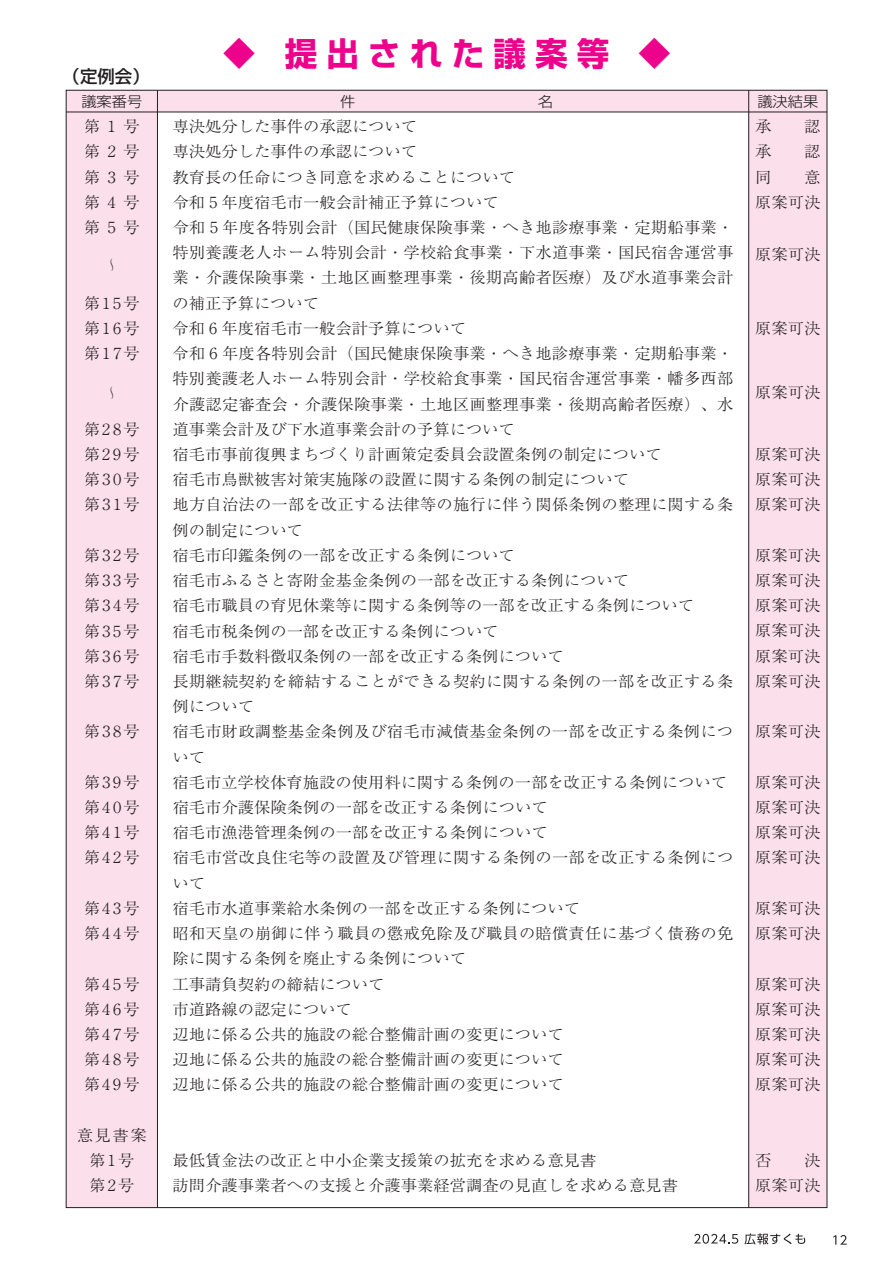
<style>
.page{position:relative;width:893px;height:1263px;background:#fff}
.page>*{position:absolute;margin:0;border:0;box-sizing:border-box;transform-origin:0 0}
.t1{font:32.55px "Shin Go Bold 83 pv RKSJ H";letter-spacing:.28em;color:#ed028c}
.t2{font:17.4px "Shin Go Medium 83 pv RKSJ H";color:#231f20}
.t3{font:16.35px "Ryumin Light 83 pv RKSJ H";color:#231f20;scale:.95 1}
.t4{font:15.45px/25.2px "Ryumin Light 83 pv RKSJ H";color:#231f20;text-align:justify;scale:1.05 1}
.t5{font:15.45px/25.2px "Ryumin Light 83 pv RKSJ H";letter-spacing:-.11em;color:#231f20;text-align:center;scale:1.05 1}
.t6{font:15.45px/25.2px "Ryumin Light 83 pv RKSJ H";letter-spacing:-.125em;color:#231f20;scale:1.05 1}
.t7{font:14.4px "Shin Go Light 83 pv RKSJ H";color:#231f20;scale:1.05 1}
</style>
<div class="page">
<div style="left:749px;top:90px;width:78px;height:1117px;background:#fbdfeb"></div>
<div style="left:66px;top:90px;width:761px;height:22px;background:#fbdfeb"></div>
<div style="left:66px;top:90px;width:91px;height:1117px;background:#fbdfeb"></div>
<hr style="left:66px;top:112px;width:761px;height:1px;background:#231f20">
<hr style="left:748px;top:90px;width:1px;height:1117px;background:#231f20">
<hr style="left:157px;top:90px;width:1px;height:1117px;background:#231f20">
<svg style="left:694px;top:1234px;width:44px;height:10px"></svg>
<svg style="left:744px;top:1233px;width:61px;height:11px"></svg>
<svg style="left:833px;top:1235px;width:14px;height:9px"></svg>
<p class="t2" style="left:62px;top:65px;width:89px">（定例会(</p>
<p class="t7" style="left:81px;top:92px;width:59px">議案番号</p>
<p class="t4" style="left:84px;top:115px;width:55px">第１号第２号第３号第４号第５号</p>
<p class="t3" style="left:104px;top:256px;width:18px">〜</p>
<p class="t4" style="left:84px;top:292px;width:55px">第１５号第１６号第１７号</p>
<p class="t3" style="left:104px;top:385px;width:18px">〜</p>
<p class="t4" style="left:84px;top:418px;width:55px">第２８号第２９号第３０号第３１号</p>
<p class="t4" style="left:84px;top:544px;width:55px">第３２号第３３号第３４号第３５号第３６号第３７号</p>
<p class="t4" style="left:84px;top:720px;width:55px">第３８号</p>
<p class="t4" style="left:84px;top:771px;width:55px">第３９号第４０号第４１号第４２号</p>
<p class="t6" style="left:84px;top:897px;width:55px">第４３号第４４号</p>
<p class="t4" style="left:84px;top:972px;width:55px">第４５号第４６号第４７号第４８号第４９号</p>
<p class="t5" style="left:77px;top:1124px;width:68px">意見書案第１号<br>第２号</p>
<p class="t1" style="left:223px;top:32px;width:34px">◆</p>
<p class="t1" style="left:285px;top:32px;width:326px">提出された議案等</p>
<p class="t7" style="left:340px;top:92px;width:16px">件</p>
<p class="t7" style="left:538px;top:92px;width:16px">名</p>
<p class="t1" style="left:639px;top:32px;width:34px">◆</p>
<p class="t4" style="left:172px;top:115px;width:536px;text-align:left">専決処分した事件の承認について<br>専決処分した事件の承認について<br>教育長の任命につき同意を求めることについて<br>令和５年度宿毛市一般会計補正予算について<br>令和５年度各特別会計（国民健康保険事業・へき地診療事業・定期船事業・特別養護老人ホーム特別会計・学校給食事業・下水道事業・国民宿舎運営事業・介護保険事業・土地区画整理事業・後期高齢者医療）及び水道事業会計の補正予算について<br>令和６年度宿毛市一般会計予算について<br>令和６年度各特別会計（国民健康保険事業・へき地診療事業・定期船事業・特別養護老人ホーム特別会計・学校給食事業・国民宿舎運営事業・幡多西部介護認定審査会・介護保険事業・土地区画整理事業・後期高齢者医療）、水道事業会計及び下水道事業会計の予算について<br>宿毛市事前復興まちづくり計画策定委員会設置条例の制定について<br>宿毛市鳥獣被害対策実施隊の設置に関する条例の制定について<br>地方自治法の一部を改正する法律等の施行に伴う関係条例の整理に関する条例の制定について<br>宿毛市印鑑条例の一部を改正する条例について<br>宿毛市ふるさと寄附金基金条例の一部を改正する条例について<br>宿毛市職員の育児休業等に関する条例等の一部を改正する条例について<br>宿毛市税条例の一部を改正する条例について<br>宿毛市手数料徴収条例の一部を改正する条例について<br>長期継続契約を締結することができる契約に関する条例の一部を改正する条例について<br>宿毛市財政調整基金条例及び宿毛市減債基金条例の一部を改正する条例について<br>宿毛市立学校体育施設の使用料に関する条例の一部を改正する条例について宿毛市介護保険条例の一部を改正する条例について<br>宿毛市漁港管理条例の一部を改正する条例について<br>宿毛市営改良住宅等の設置及び管理に関する条例の一部を改正する条例について<br>宿毛市水道事業給水条例の一部を改正する条例について<br>昭和天皇の崩御に伴う職員の懲戒免除及び職員の賠償責任に基づく債務の免除に関する条例を廃止する条例について<br>工事請負契約の締結について<br>市道路線の認定について<br>辺地に係る公共的施設の総合整備計画の変更について<br>辺地に係る公共的施設の総合整備計画の変更について<br>辺地に係る公共的施設の総合整備計画の変更について</p>
<p class="t7" style="left:757px;top:92px;width:59px">議決結果</p>
<p class="t4" style="left:755px;top:115px;width:17px">承</p>
<p class="t4" style="left:755px;top:140px;width:17px">承</p>
<p class="t4" style="left:804px;top:115px;width:17px">認</p>
<p class="t4" style="left:804px;top:140px;width:17px">認</p>
<p class="t4" style="left:804px;top:166px;width:17px">意</p>
<p class="t4" style="left:755px;top:166px;width:64px">同<br>原案可決</p>
<p class="t4" style="left:755px;top:243px;width:64px">原案可決</p>
<p class="t4" style="left:755px;top:317px;width:64px">原案可決</p>
<p class="t4" style="left:755px;top:381px;width:64px">原案可決</p>
<p class="t4" style="left:755px;top:443px;width:64px">原案可決原案可決原案可決</p>
<p class="t4" style="left:755px;top:544px;width:64px">原案可決原案可決原案可決原案可決原案可決原案可決</p>
<p class="t4" style="left:755px;top:720px;width:64px">原案可決</p>
<p class="t4" style="left:755px;top:771px;width:64px">原案可決原案可決原案可決原案可決</p>
<p class="t4" style="left:755px;top:897px;width:64px">原案可決原案可決</p>
<p class="t4" style="left:755px;top:972px;width:64px">原案可決原案可決原案可決原案可決原案可決</p>
<p class="t4" style="left:173px;top:1149px;width:483px">最低賃金法の改正と中小企業支援策の拡充を求める意見書<br>訪問介護事業者への支援と介護事業経営調査の見直しを求める意見書</p>
<p class="t4" style="left:755px;top:1149px;width:64px">否<br>原案可決</p>
<p class="t4" style="left:804px;top:1149px;width:17px">決</p>
</div>
